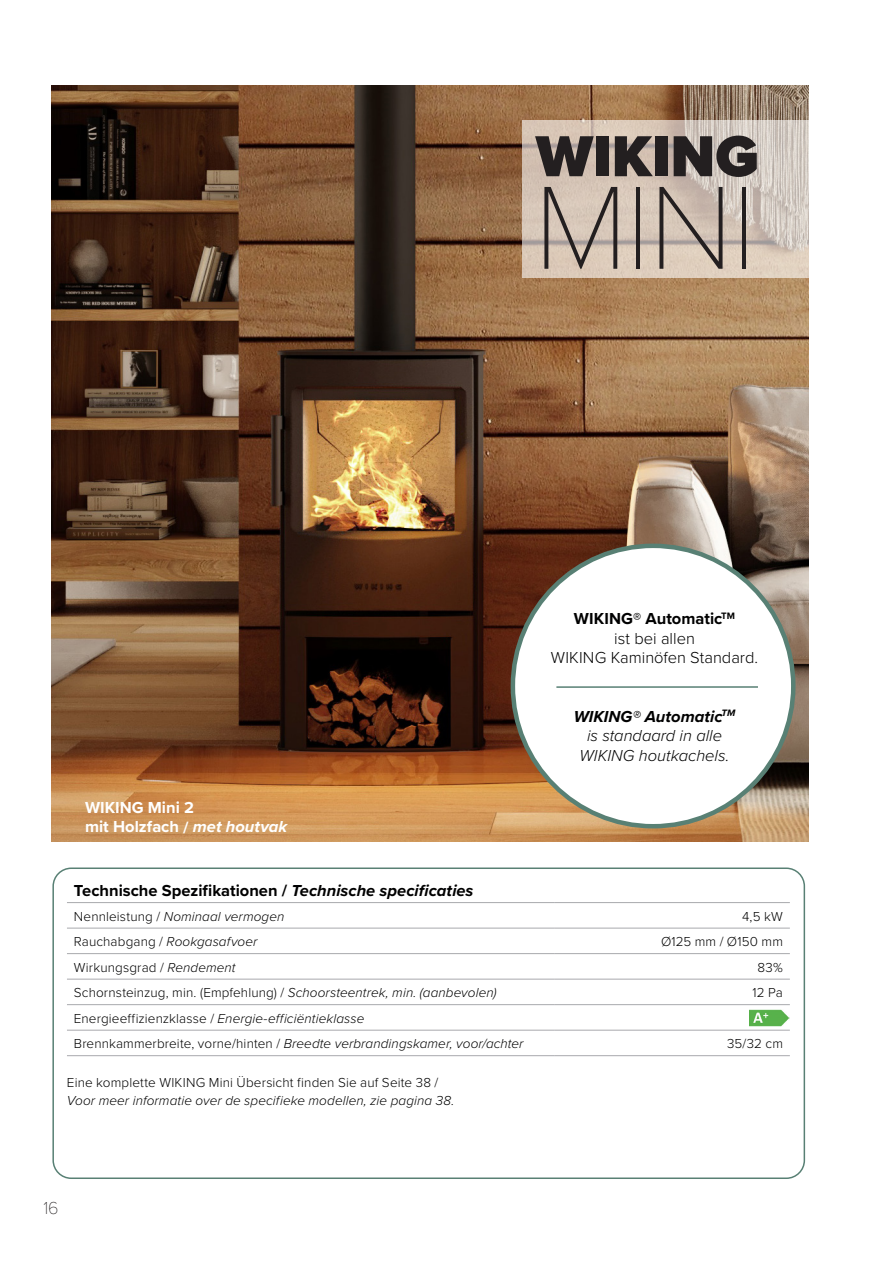
<style>
.page{position:relative;width:893px;height:1263px;background:#fff}
.page>*{position:absolute;margin:0;border:0;box-sizing:border-box;transform-origin:0 0}
.t1{font:100 122.7px "Proxima Nova T";color:#231f20}
.t2{font:900 60px "Proxima Nova";color:#231f20}
.t3{font:100 18px "Proxima Nova T";color:#231f20}
.PN_Underoverskrift_1{font:700 16.5px "Proxima Nova";color:#000001}
.PN_Brødtekst_9_12{font:300 16.5px "Proxima Nova";color:#000001}
.PN_Brødtekst_9_12-2{font:italic 300 16.5px "Proxima Nova";color:#000001}
.t4{font:700 16.5px "Proxima Nova";color:#fff}
.PN_Brødtekst_9_12-3{font:700 16.5px "Proxima Nova";letter-spacing:.005em;color:#000001}
.PN_Brødtekst_9_12-4{font:italic 700 16.5px "Proxima Nova";color:#000001}
.PN_Brødtekst_9_12-5{font:italic 300 13.5px "Proxima Nova";letter-spacing:.005em;color:#000001}
.PN_Brødtekst_9_12-6{font:300 13.5px "Proxima Nova";letter-spacing:.01em;color:#000001}
.s1{font-style:italic}
.s2{font-style:normal}
</style>
<div class="page">
<hr style="left:67px;top:902px;width:487px;height:1px;background:#a8a9ad">
<hr style="left:554px;top:902px;width:236px;height:1px;background:#a8a9ad">
<hr style="left:67px;top:928px;width:487px;height:1px;background:#a8a9ad">
<hr style="left:554px;top:928px;width:236px;height:1px;background:#a8a9ad">
<hr style="left:67px;top:953px;width:487px;height:1px;background:#a8a9ad">
<hr style="left:554px;top:953px;width:236px;height:1px;background:#a8a9ad">
<hr style="left:67px;top:979px;width:487px;height:1px;background:#a8a9ad">
<hr style="left:554px;top:979px;width:236px;height:1px;background:#a8a9ad">
<hr style="left:67px;top:1004px;width:487px;height:1px;background:#a8a9ad">
<hr style="left:67px;top:1030px;width:487px;height:1px;background:#a8a9ad">
<hr style="left:67px;top:1055px;width:487px;height:1px;background:#a8a9ad">
<hr style="left:554px;top:1004px;width:236px;height:1px;background:#a8a9ad">
<hr style="left:554px;top:1030px;width:236px;height:1px;background:#a8a9ad">
<hr style="left:554px;top:1055px;width:236px;height:1px;background:#a8a9ad">
<img style="left:749px;top:1009px;width:40px;height:18px">
<div style="left:52px;top:867px;width:753px;height:312px;border:2px solid #588074;border-radius:18px"></div>
<img style="left:51px;top:85px;width:757px;height:756px">
<div style="left:513px;top:546px;width:280px;height:280px;background:#fff;border-radius:50%"></div>
<svg style="left:522px;top:120px;width:287px;height:157px;background:#d4c5b9"></svg>
<hr style="left:556px;top:686px;width:202px;height:2px;background:#588074">
<p class="t2" style="left:536px;top:111px;width:225px">WIKING</p>
<p class="t1" style="left:534px;top:136px;width:224px">MINI</p>
<p class="PN_Brødtekst_9_12-3" style="left:574px;top:606px;width:163px">WIKING® Automatic<sup>TM</sup></p>
<p class="PN_Brødtekst_9_12" style="left:614px;top:626px;width:82px">ist bei allen</p>
<p class="PN_Brødtekst_9_12" style="left:551px;top:645px;width:209px">WIKING Kaminöfen Standard.</p>
<p class="t4" style="left:85px;top:795px;width:110px">WIKING Mini 2</p>
<p class="t4" style="left:85px;top:814px;width:204px">mit Holzfach / <span class="s1">met houtvak</span></p>
<p class="PN_Brødtekst_9_12-4" style="left:574px;top:704px;width:163px">WIKING® Automatic<sup>TM</sup></p>
<p class="PN_Brødtekst_9_12-2" style="left:587px;top:723px;width:137px">is standaard in alle</p>
<p class="PN_Brødtekst_9_12-2" style="left:580px;top:743px;width:151px">WIKING houtkachels.</p>
<p class="PN_Underoverskrift_1" style="left:74px;top:878px;width:401px">Technische Spezifikationen / <span class="s1">Technische specificaties</span></p>
<p class="PN_Brødtekst_9_12-5" style="left:74px;top:906px;width:212px"><span class="s2">Nennleistung /</span> Nominaal vermogen</p>
<p class="PN_Brødtekst_9_12-6" style="left:742px;top:906px;width:42px">4,5 kW</p>
<p class="PN_Brødtekst_9_12-5" style="left:74px;top:932px;width:185px"><span class="s2">Rauchabgang /</span> Rookgasafvoer</p>
<p class="PN_Brødtekst_9_12-6" style="left:661px;top:932px;width:123px">Ø125 mm / Ø150 mm</p>
<p class="PN_Brødtekst_9_12-6" style="left:74px;top:957px;width:163px">Wirkungsgrad / <span class="s1">Rendement</span></p>
<p class="PN_Brødtekst_9_12-6" style="left:758px;top:957px;width:27px">83%</p>
<p class="PN_Brødtekst_9_12-6" style="left:74px;top:983px;width:424px">Schornsteinzug, min. (Empfehlung) / <span class="s1">Schoorsteentrek, min. (aanbevolen)</span></p>
<p class="PN_Brødtekst_9_12-6" style="left:753px;top:983px;width:32px">12 Pa</p>
<p class="PN_Brødtekst_9_12-5" style="left:74px;top:1008px;width:292px"><span class="s2">Energieeffizienzklasse /</span> Energie-efficiëntieklasse</p>
<p class="PN_Brødtekst_9_12-5" style="left:74px;top:1034px;width:451px"><span class="s2">Brennkammerbreite, vorne/hinten /</span> Breedte verbrandingskamer, voor/achter</p>
<p class="PN_Brødtekst_9_12-6" style="left:727px;top:1034px;width:57px">35/32 cm</p>
<p class="PN_Brødtekst_9_12-6" style="left:67px;top:1072px;width:373px">Eine komplette WIKING Mini Übersicht finden Sie auf Seite 38 /</p>
<p class="PN_Brødtekst_9_12-5" style="left:67px;top:1090px;width:389px">Voor meer informatie over de specifieke modellen, zie pagina 38.</p>
<h3 class="t3" style="left:43px;top:1194px;width:17px">16</h3>
</div>
